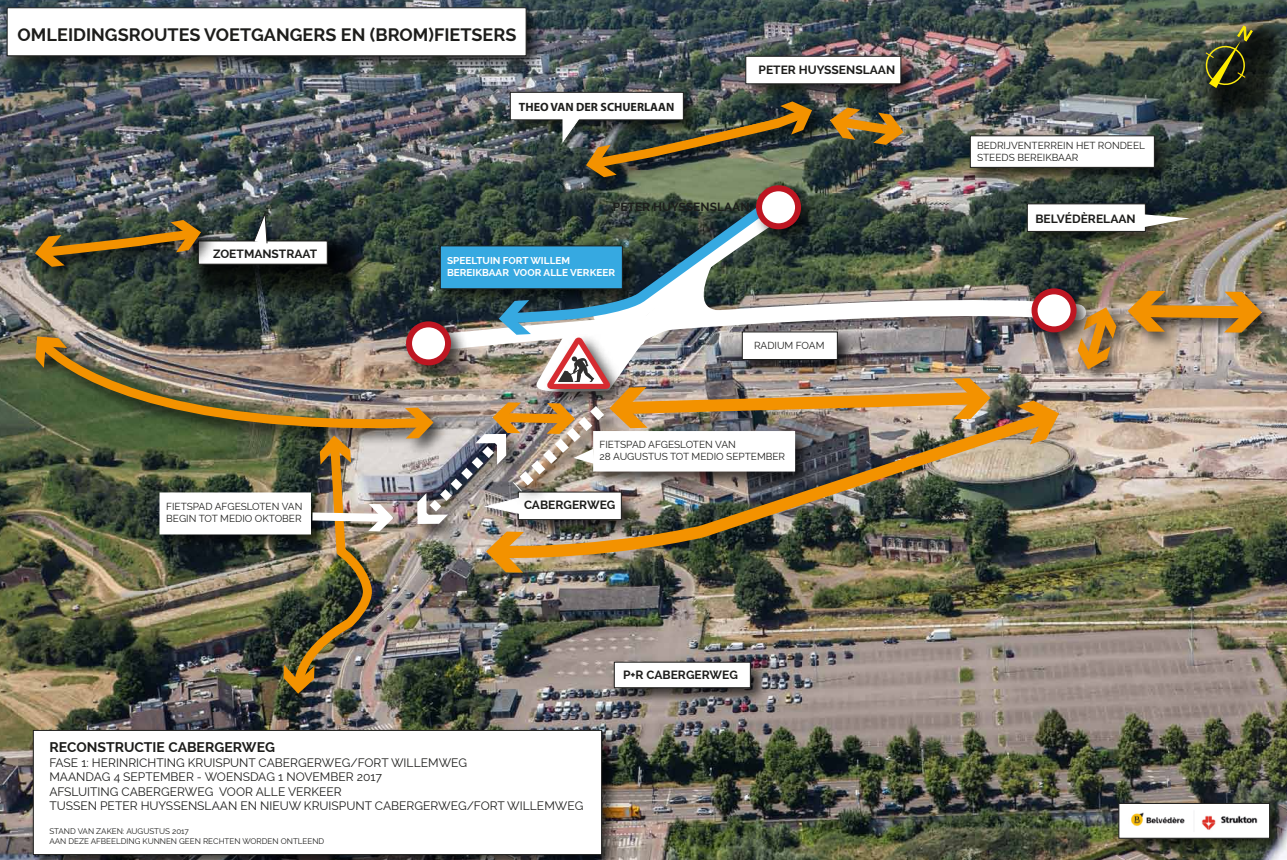
<style>
.page{position:relative;width:1287px;height:860px;background:#fff}
.page>*{position:absolute;margin:0;border:0;box-sizing:border-box;transform-origin:0 0}
.t1{font:700 18px "Raleway";color:#1d1d1b}
.t2{font:700 14px "Raleway";color:#1d1d1b}
.t3{font:12px/14.4px "Raleway";color:#1d1d1b}
.t4{font:700 12px "Raleway";color:#1d1d1b}
.t5{font:700 12px "Myriad Pro";color:#1d1d1b}
.t6{font:10px/12px "Raleway";color:#1d1d1b}
.t7{font:700 10px/12px "Raleway";color:#fff}
.t8{font:8px/9.6px "Raleway";color:#1d1d1b}
</style>
<div class="page">
<img style="left:0;top:0;width:1287px;height:859px">
<img style="left:1191px;top:13px;width:96px;height:117px">
<img style="left:1197px;top:17px;width:78px;height:93px">
<svg style="left:1204px;top:25px;width:49px;height:63px;background:#555629"></svg>
<img style="left:1110px;top:794px;width:177px;height:65px">
<div style="left:1118px;top:802px;width:152px;height:36px;background:#fff;border:1px solid #1d1d1b"></div>
<img style="left:1131px;top:812px;width:127px;height:18px">
<img style="left:25px;top:721px;width:599px;height:138px">
<img style="left:962px;top:127px;width:215px;height:63px">
<div style="left:970px;top:135px;width:185px;height:33px;background:#fff;border:1px solid #1d1d1b"></div>
<svg style="left:990px;top:293px;width:80px;height:66px"></svg>
<img style="left:1019px;top:195px;width:149px;height:59px">
<div style="left:1027px;top:203px;width:119px;height:29px;background:#fff;border:1px solid #1d1d1b"></div>
<svg style="left:1144px;top:214px;width:46px;height:13px"></svg>
<img style="left:0;top:0;width:549px;height:78px">
<div style="left:7px;top:7px;width:520px;height:49px;background:#fff;border:1px solid #1d1d1b"></div>
<img style="left:1070px;top:299px;width:69px;height:92px">
<svg style="left:1078px;top:306px;width:38px;height:64px"></svg>
<img style="left:1024px;top:280px;width:75px;height:74px">
<svg style="left:1035px;top:291px;width:39px;height:38px"></svg>
<div style="left:1032px;top:288px;width:45px;height:44px;border:6px solid #be1622;border-radius:50%"></div>
<img style="left:990px;top:402px;width:71px;height:161px">
<svg style="left:1017px;top:400px;width:42px;height:44px;background:#cc913b"></svg>
<img style="left:27px;top:212px;width:4px;height:77px">
<img style="left:578px;top:93px;width:256px;height:104px">
<img style="left:737px;top:48px;width:187px;height:58px">
<div style="left:745px;top:56px;width:156px;height:28px;background:#fff;border:1px solid #1d1d1b"></div>
<img style="left:1120px;top:283px;width:164px;height:71px">
<img style="left:1128px;top:291px;width:134px;height:41px">
<img style="left:830px;top:108px;width:74px;height:37px">
<img style="left:502px;top:84px;width:204px;height:58px">
<div style="left:510px;top:92px;width:174px;height:28px;background:#fff;border:1px solid #1d1d1b"></div>
<img style="left:562px;top:101px;width:252px;height:76px">
<img style="left:31px;top:197px;width:959px;height:657px">
<h1 class="t1" style="left:18px;top:24px;width:500px">OMLEIDINGSROUTES VOETGANGERS EN (BROM)FIETSERS</h1>
<p class="t5" style="left:519px;top:99px;width:157px">THEO VAN DER SCHUERLAAN</p>
<p class="t4" style="left:759px;top:63px;width:138px">PETER HUYSSENSLAAN</p>
<p class="t4" style="left:213px;top:247px;width:106px">ZOETMANSTRAAT</p>
<p class="t4" style="left:613px;top:200px;width:138px">PETER HUYSSENSLAAN</p>
<p class="t7" style="left:447px;top:255px;width:170px">SPEELTUIN FORT WILLEM<br>BEREIKBAAR VOOR ALLE VERKEER</p>
<p class="t6" style="left:754px;top:340px;width:72px">RADIUM FOAM</p>
<p class="t6" style="left:166px;top:501px;width:138px">FIETSPAD AFGESLOTEN VAN<br>BEGIN TOT MEDIO OKTOBER</p>
<p class="t6" style="left:600px;top:438px;width:187px">FIETSPAD AFGESLOTEN VAN<br>28 AUGUSTUS TOT MEDIO SEPTEMBER</p>
<p class="t4" style="left:524px;top:497px;width:93px">CABERGERWEG</p>
<p class="t4" style="left:623px;top:667px;width:116px">P+R CABERGERWEG</p>
<p class="t2" style="left:49px;top:739px;width:227px">RECONSTRUCTIE CABERGERWEG</p>
<p class="t3" style="left:49px;top:755px;width:536px">FASE 1: HERINRICHTING KRUISPUNT CABERGERWEG/FORT WILLEMWEG<br>MAANDAG 4 SEPTEMBER - WOENSDAG 1 NOVEMBER 2017<br>AFSLUITING CABERGERWEG VOOR ALLE VERKEER<br>TUSSEN PETER HUYSSENSLAAN EN NIEUW KRUISPUNT CABERGERWEG/FORT WILLEMWEG</p>
<p class="t8" style="left:49px;top:826px;width:277px">STAND VAN ZAKEN: AUGUSTUS 2017<br>AAN DEZE AFBEELDING KUNNEN GEEN RECHTEN WORDEN ONTLEEND</p>
<p class="t6" style="left:977px;top:140px;width:170px">BEDRIJVENTERREIN HET RONDEEL<br>STEEDS BEREIKBAAR</p>
<p class="t4" style="left:1035px;top:211px;width:102px">BELVÉDÈRELAAN</p>
</div>
